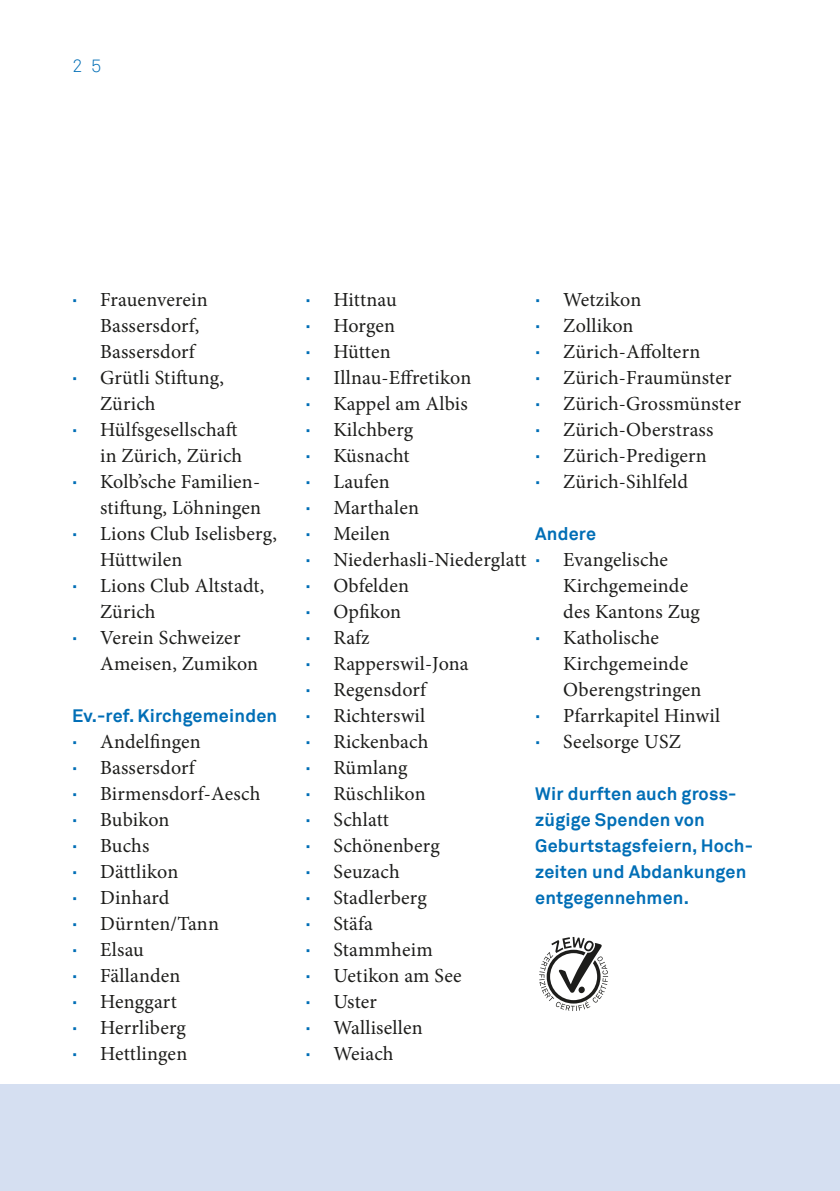
<style>
.page{position:relative;width:840px;height:1191px;background:#fff}
.page>*{position:absolute;margin:0;border:0;box-sizing:border-box;transform-origin:0 0}
.t1{font:20px/26px "Minion Pro";letter-spacing:.01em;color:#1d1d1b}
.t2{font:700 18px/26px "Akkurat";letter-spacing:.01em;color:#006eb6}
.t3{font:300 18px "Akkurat";color:#006eb6}
.s1{font-family:"Akkurat";font-weight:700;font-size:18px;color:#006eb6}
</style>
<div class="page">
<div style="left:0;top:1084px;width:839px;height:107px;background:#d5dff1"></div>
<svg style="left:539px;top:937px;width:68px;height:74px"></svg>
<p class="t3" style="left:72px;top:55px;width:31px">2 5</p>
<p class="t1" style="left:72px;top:286px;width:137px"><span class="s1">·</span> Frauenverein</p>
<p class="t1" style="left:100px;top:312px;width:101px">Bassersdorf,</p>
<p class="t1" style="left:100px;top:338px;width:96px">Bassersdorf</p>
<p class="t1" style="left:72px;top:364px;width:153px"><span class="s1">·</span> Grütli Stiftung,</p>
<p class="t1" style="left:100px;top:390px;width:57px">Zürich</p>
<p class="t1" style="left:72px;top:416px;width:167px"><span class="s1">·</span> Hülfsgesellschaft</p>
<p class="t1" style="left:100px;top:442px;width:143px">in Zürich, Zürich</p>
<p class="t1" style="left:72px;top:468px;width:189px"><span class="s1">·</span> Kolb’sche Familien-</p>
<p class="t1" style="left:100px;top:494px;width:162px">stiftung, Löhningen</p>
<p class="t1" style="left:72px;top:520px;width:206px"><span class="s1">·</span> Lions Club Iselisberg,</p>
<p class="t1" style="left:100px;top:546px;width:84px">Hüttwilen</p>
<p class="t1" style="left:72px;top:572px;width:194px"><span class="s1">·</span> Lions Club Altstadt,</p>
<p class="t1" style="left:100px;top:598px;width:57px">Zürich</p>
<p class="t1" style="left:72px;top:624px;width:170px"><span class="s1">·</span> Verein Schweizer</p>
<p class="t1" style="left:100px;top:650px;width:159px">Ameisen, Zumikon</p>
<p class="t2" style="left:72px;top:702px;width:206px">Ev.-ref. Kirchgemeinden</p>
<p class="t1" style="left:72px;top:728px;width:190px"><span class="s1">·</span> Andelfingen<br><span class="s1">·</span> Bassersdorf<br><span class="s1">·</span> Birmensdorf-Aesch <span class="s1">·</span> Bubikon<br><span class="s1">·</span> Buchs<br><span class="s1">·</span> Dättlikon<br><span class="s1">·</span> Dinhard<br><span class="s1">·</span> Dürnten/Tann<br><span class="s1">·</span> Elsau<br><span class="s1">·</span> Fällanden<br><span class="s1">·</span> Henggart<br><span class="s1">·</span> Herrliberg<br><span class="s1">·</span> Hettlingen</p>
<p class="t1" style="left:535px;top:286px;width:207px"><span class="s1">·</span> Wetzikon<br><span class="s1">·</span> Zollikon<br><span class="s1">·</span> Zürich-Affoltern<br><span class="s1">·</span> Zürich-Fraumünster <span class="s1">·</span> Zürich-Grossmünster <span class="s1">·</span> Zürich-Oberstrass<br><span class="s1">·</span> Zürich-Predigern<br><span class="s1">·</span> Zürich-Sihlfeld</p>
<p class="t2" style="left:535px;top:520px;width:62px">Andere</p>
<p class="t1" style="left:305px;top:546px;width:364px"><span class="s1">·</span> Niederhasli-Niederglatt <span class="s1">·</span> Evangelische</p>
<p class="t1" style="left:563px;top:572px;width:126px">Kirchgemeinde</p>
<p class="t1" style="left:563px;top:598px;width:138px">des Kantons Zug</p>
<p class="t1" style="left:535px;top:624px;width:125px"><span class="s1">·</span> Katholische</p>
<p class="t1" style="left:563px;top:650px;width:126px">Kirchgemeinde</p>
<p class="t1" style="left:563px;top:676px;width:140px">Oberengstringen</p>
<p class="t1" style="left:535px;top:702px;width:186px"><span class="s1">·</span> Pfarrkapitel Hinwil</p>
<p class="t1" style="left:535px;top:728px;width:147px"><span class="s1">·</span> Seelsorge USZ</p>
<p class="t2" style="left:535px;top:780px;width:219px">Wir durften auch gross&shy;zügige Spenden von<br>Geburtstagsfeiern, Hoch&shy;zeiten und Abdankungen entgegennehmen.</p>
<p class="t1" style="left:305px;top:286px;width:167px"><span class="s1">·</span> Hittnau<br><span class="s1">·</span> Horgen<br><span class="s1">·</span> Hütten<br><span class="s1">·</span> Illnau-Effretikon <span class="s1">·</span> Kappel am Albis <span class="s1">·</span> Kilchberg<br><span class="s1">·</span> Küsnacht<br><span class="s1">·</span> Laufen<br><span class="s1">·</span> Marthalen<br><span class="s1">·</span> Meilen</p>
<p class="t1" style="left:305px;top:572px;width:165px"><span class="s1">·</span> Obfelden<br><span class="s1">·</span> Opfikon<br><span class="s1">·</span> Rafz<br><span class="s1">·</span> Rapperswil-Jona <span class="s1">·</span> Regensdorf<br><span class="s1">·</span> Richterswil<br><span class="s1">·</span> Rickenbach<br><span class="s1">·</span> Rümlang<br><span class="s1">·</span> Rüschlikon<br><span class="s1">·</span> Schlatt<br><span class="s1">·</span> Schönenberg<br><span class="s1">·</span> Seuzach<br><span class="s1">·</span> Stadlerberg<br><span class="s1">·</span> Stäfa<br><span class="s1">·</span> Stammheim<br><span class="s1">·</span> Uetikon am See <span class="s1">·</span> Uster<br><span class="s1">·</span> Wallisellen<br><span class="s1">·</span> Weiach</p>
</div>
